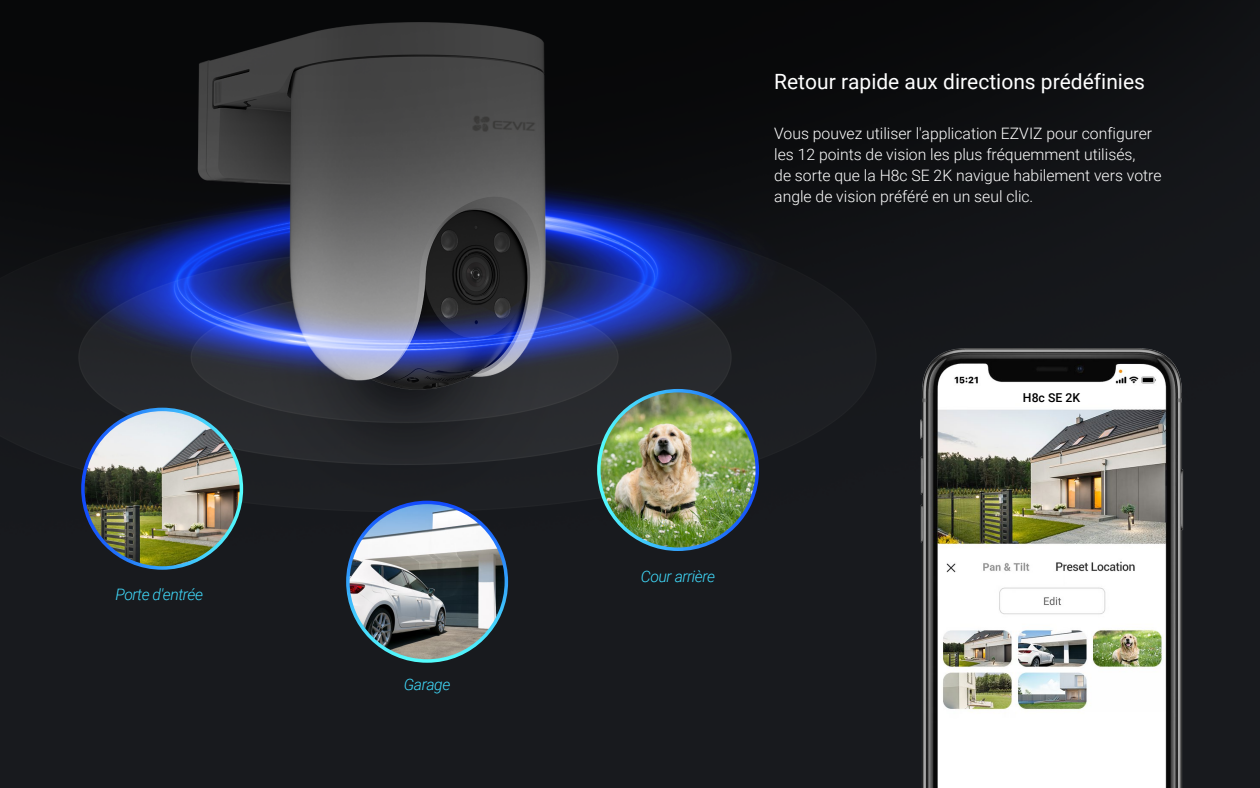
<style>
.page{position:relative;width:1260px;height:788px;background:#fff}
.page>*{position:absolute;margin:0;border:0;box-sizing:border-box;transform-origin:0 0}
.t1{font:21px "Roboto";color:#fff}
.t2{font:300 15.75px/21px "Roboto";color:#fff}
.t3{font:italic 300 15.75px "Roboto";letter-spacing:-.03em;color:#40dbfc}
.t4{font:500 12.25px "Roboto";color:#000}
</style>
<div class="page">
<img style="left:0;top:0;width:1260px;height:788px">
<img style="left:878px;top:348px;width:338px;height:440px">
<img style="left:599px;top:390px;width:158px;height:159px;border-radius:79px">
<img style="left:83px;top:409px;width:158px;height:159px;border-radius:79px">
<div style="left:81px;top:407px;width:162px;height:162px;border:4px solid #fff;border-radius:50%"></div>
<img style="left:348px;top:502px;width:158px;height:159px;border-radius:79px">
<div style="left:346px;top:500px;width:162px;height:162px;border:4px solid #fff;border-radius:50%"></div>
<div style="left:597px;top:389px;width:162px;height:162px;border:4px solid #fff;border-radius:50%"></div>
<div style="left:1025px;top:386px;width:63px;height:18px;background:#fff"></div>
<p class="t3" style="left:115px;top:583px;width:89px">Porte d'entrée</p>
<p class="t3" style="left:404px;top:673px;width:48px">Garage</p>
<h1 class="t1" style="left:774px;top:67px;width:372px">Retour rapide aux directions prédéfinies</h1>
<p class="t2" style="left:774px;top:122px;width:389px">Vous pouvez utiliser l'application EZVIZ pour configurer les 12 points de vision les plus fréquemment utilisés,<br>de sorte que la H8c SE 2K navigue habilement vers votre angle de vision préféré en un seul clic.</p>
<p class="t3" style="left:641px;top:565px;width:76px">Cour arrière</p>
<p class="t4" style="left:1023px;top:389px;width:59px">H8c SE 2K</p>
</div>
